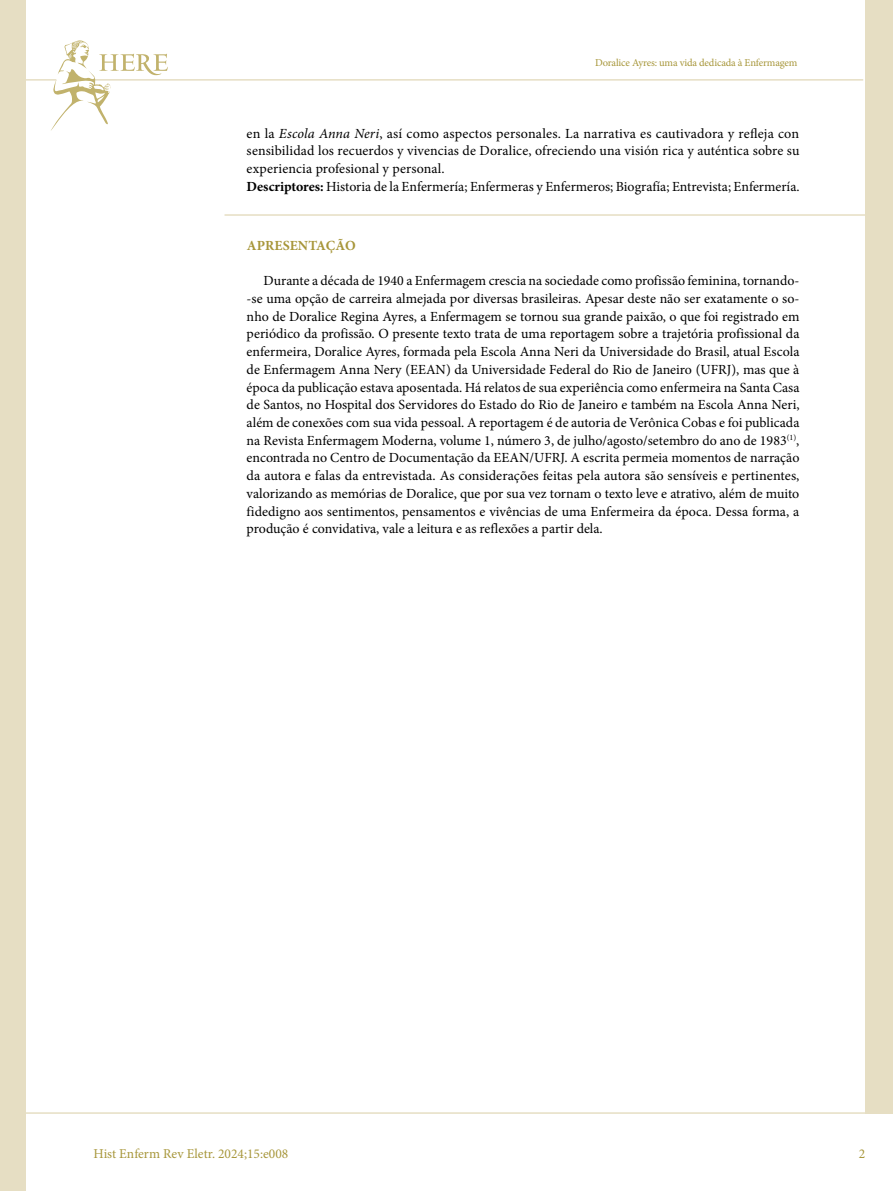
<style>
.page{position:relative;width:893px;height:1191px;background:#fff}
.page>*{position:absolute;margin:0;border:0;box-sizing:border-box;transform-origin:0 0}
.t1{font:13.95px/17.7px "Minion Pro";letter-spacing:.005em;color:#000}
.t2{font:700 13.95px "Minion Pro";letter-spacing:.01em;color:#a7963a}
.t3{font:13.5px "Minion Pro";color:#a7963a}
.t4{font:10.5px "Minion Pro";letter-spacing:-.015em;color:#a7963a}
.s1{font-style:italic}
.s2{font-weight:700}
</style>
<div class="page">
<hr style="left:0;top:1112px;width:893px;height:1px;background:#e6dec3">
<hr style="left:0;top:79px;width:863px;height:2px;background:#e6dec3">
<div style="left:865px;top:0;width:28px;height:1113px;background:#e6dec3"></div>
<div style="left:0;top:0;width:26px;height:1191px;background:#e6dec3"></div>
<svg style="left:50px;top:40px;width:118px;height:91px"></svg>
<hr style="left:225px;top:214px;width:668px;height:2px;background:#e6dec3">
<p class="t4" style="left:595px;top:56px;width:204px">Doralice Ayres: uma vida dedicada à Enfermagem</p>
<p class="t1" style="left:247px;top:124px;width:554px">en la <span class="s1">Escola Anna Neri</span>, así como aspectos personales. La narrativa es cautivadora y refleja con sensibilidad los recuerdos y vivencias de Doralice, ofreciendo una visión rica y auténtica sobre su experiencia profesional y personal.<br><span class="s2">Descriptores:</span> Historia de la Enfermería; Enfermeras y Enfermeros; Biografía; Entrevista; Enfermería.</p>
<p class="t2" style="left:247px;top:236px;width:110px">APRESENTAÇÃO</p>
<p class="t1" style="left:247px;top:272px;width:554px;text-align:justify;text-indent:17px">Durante a década de 1940 a Enfermagem crescia na sociedade como profissão feminina, tornando--se uma opção de carreira almejada por diversas brasileiras. Apesar deste não ser exatamente o so&shy;nho de Doralice Regina Ayres, a Enfermagem se tornou sua grande paixão, o que foi registrado em periódico da profissão. O presente texto trata de uma reportagem sobre a trajetória profissional da enfermeira, Doralice Ayres, formada pela Escola Anna Neri da Universidade do Brasil, atual Escola de Enfermagem Anna Nery (EEAN) da Universidade Federal do Rio de Janeiro (UFRJ), mas que à época da publicação estava aposentada. Há relatos de sua experiência como enfermeira na Santa Casa de Santos, no Hospital dos Servidores do Estado do Rio de Janeiro e também na Escola Anna Neri, além de conexões com sua vida pessoal. A reportagem é de autoria de Verônica Cobas e foi publicada na Revista Enfermagem Moderna, volume 1, número 3, de julho/agosto/setembro do ano de 1983<sup>(1)</sup>, encontrada no Centro de Documentação da EEAN/UFRJ. A escrita permeia momentos de narração da autora e falas da entrevistada. As considerações feitas pela autora são sensíveis e pertinentes, valorizando as memórias de Doralice, que por sua vez tornam o texto leve e atrativo, além de muito fidedigno aos sentimentos, pensamentos e vivências de uma Enfermeira da época. Dessa forma, a produção é convidativa, vale a leitura e as reflexões a partir dela.</p>
<p class="t3" style="left:94px;top:1144px;width:196px">Hist Enferm Rev Eletr. 2024;15:e008</p>
<p class="t3" style="left:859px;top:1144px;width:8px">2</p>
</div>
